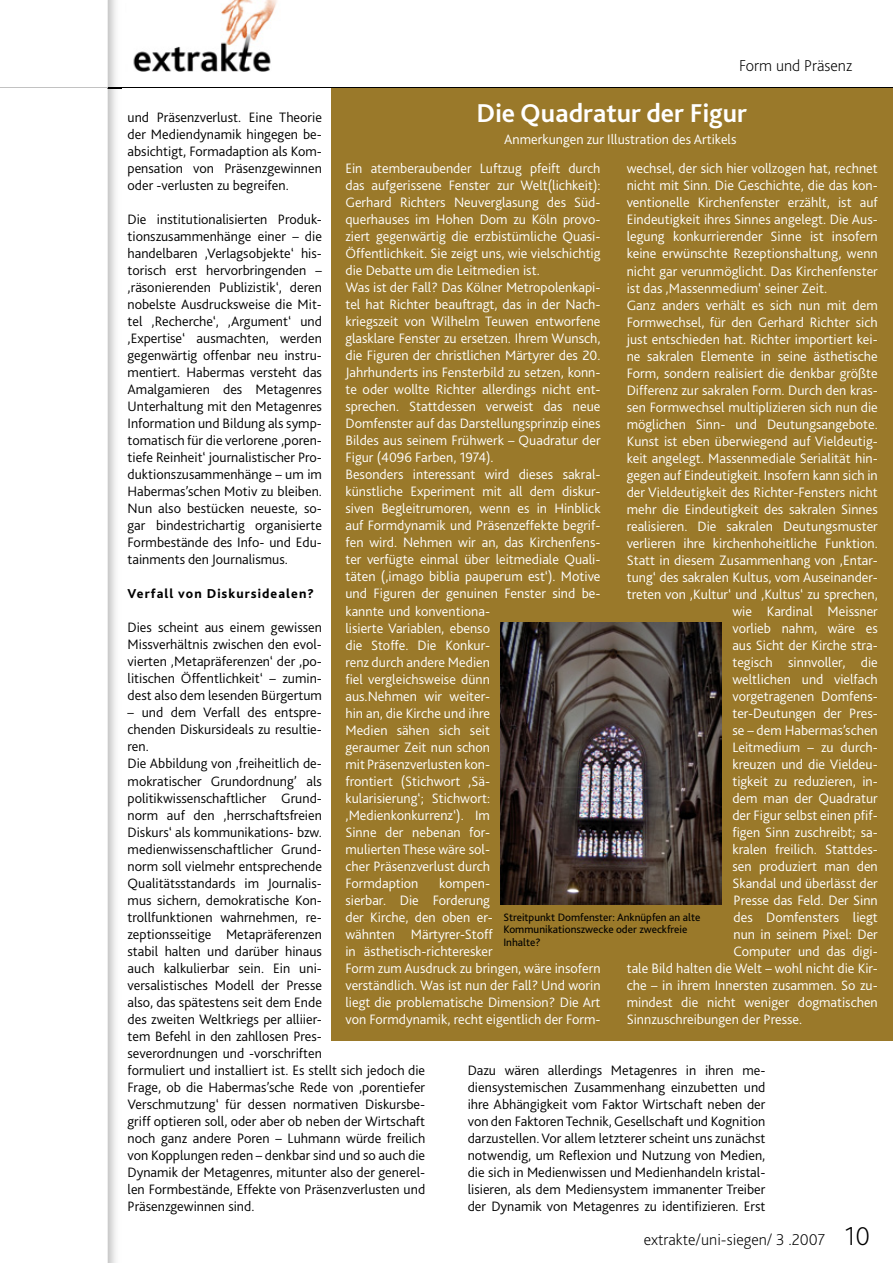
<style>
.page{position:relative;width:893px;height:1263px;background:#fff}
.page>*{position:absolute;margin:0;border:0;box-sizing:border-box;transform-origin:0 0}
.t1{font:700 27px "Bliss 2";color:#fff}
.t2{font:200 16.5px "Bliss 2";color:#000}
.t3{font:300 14.25px/17px "Bliss 2";color:#fff}
.t4{font:300 14.25px/17px "Bliss 2";color:#000;text-align:justify}
.t5{font:800 13.5px "Bliss 2";letter-spacing:.075em;color:#000}
.t6{font:11.25px/12.3px "Bliss 2";color:#000}
.s1{font-size:27px}
</style>
<div class="page">
<hr style="left:0;top:87px;width:893px;height:1px;background:#000">
<img style="left:107px;top:0;width:15px;height:1263px">
<svg style="left:107px;top:87px;width:15px;height:1px"></svg>
<img style="left:133px;top:0;width:144px;height:71px">
<hr style="left:0;top:87px;width:107px;height:1px;background:#c2c2c2">
<div style="left:331px;top:88px;width:562px;height:952px;background:#9a792a"></div>
<img style="left:501px;top:623px;width:221px;height:281px">
<p class="t2" style="left:739px;top:55px;width:114px">Form und Präsenz</p>
<h1 class="t1" style="left:477px;top:96px;width:272px">Die Quadratur der Figur</h1>
<p class="t3" style="left:504px;top:130px;width:234px">Anmerkungen zur Illustration des Artikels</p>
<p class="t4" style="left:128px;top:108px;width:196px">und Präsenzverlust. Eine Theorie der Mediendynamik hingegen be&shy;absichtigt, Formadaption als Kom&shy;pensation von Präsenzgewinnen oder -verlusten zu begreifen.</p>
<p class="t4" style="left:128px;top:211px;width:196px">Die institutionalisierten Produk&shy;tionszusammenhänge einer – die handelbaren ‚Verlagsobjekte‘ his&shy;torisch erst hervorbringenden – ‚räsonierenden Publizistik‘, deren nobelste Ausdrucksweise die Mit&shy;tel ‚Recherche‘, ‚Argument‘ und ‚Expertise‘ ausmachten, werden gegenwärtig offenbar neu instru&shy;mentiert. Habermas versteht das Amalgamieren des Metagenres Unterhaltung mit den Metagenres Information und Bildung als symp&shy;tomatisch für die verlorene ‚poren&shy;tiefe Reinheit‘ journalistischer Pro&shy;duktionszusammenhänge – um im Habermas’schen Motiv zu bleiben.<br>Nun also bestücken neueste, so&shy;gar bindestrichartig organisierte Formbestände des Info- und Edu&shy;tainments den Journalismus.</p>
<p class="t5" style="left:128px;top:585px;width:188px">Verfall von Diskursidealen?</p>
<p class="t4" style="left:128px;top:619px;width:196px">Dies scheint aus einem gewissen Missverhältnis zwischen den evol&shy;vierten ‚Metapräferenzen‘ der ‚po&shy;litischen Öffentlichkeit‘ – zumin&shy;dest also dem lesenden Bürgertum</p>
<p class="t4" style="left:128px;top:704px;width:299px;text-align:left">– und dem Verfall des entspre-<br>chenden Diskursideals zu resultie-<br>ren.<br>Die Abbildung von ‚freiheitlich de-<br>mokratischer Grundordnung’ als politikwissenschaftlicher Grund-<br>norm auf den ‚herrschaftsfreien<br>Diskurs‘ als kommunikations- bzw. medienwissenschaftlicher Grund-<br>norm soll vielmehr entsprechende Qualitätsstandards im Journalis-<br>mus sichern, demokratische Kon-<br>trollfunktionen wahrnehmen, re-<br>zeptionsseitige Metapräferenzen<br>stabil halten und darüber hinaus<br>auch kalkulierbar sein. Ein uni-<br>versalistisches Modell der Presse<br>also, das spätestens seit dem Ende<br>des zweiten Weltkriegs per alliier-<br>tem Befehl in den zahllosen Pres-<br>severordnungen und -vorschriften<br>formuliert und installiert ist. Es stellt sich jedoch die Frage, ob die Habermas’sche Rede von ‚porentiefer Verschmutzung‘ für dessen normativen Diskursbe&shy;griff optieren soll, oder aber ob neben der Wirtschaft noch ganz andere Poren – Luhmann würde freilich von Kopplungen reden – denkbar sind und so auch die Dynamik der Metagenres, mitunter also der generel&shy;len Formbestände, Effekte von Präsenzverlusten und Präsenzgewinnen sind.</p>
<p class="t3" style="left:345px;top:159px;width:257px">Ein atemberaubender Luftzug pfeift durch das aufgerissene Fenster zur Welt(lichkeit):<br>Gerhard Richters Neuverglasung des Süd&shy;querhauses im Hohen Dom zu Köln provo&shy;ziert gegenwärtig die erzbistümliche Quasi-Öffentlichkeit. Sie zeigt uns, wie vielschichtig die Debatte um die Leitmedien ist.<br>Was ist der Fall? Das Kölner Metropolenkapi&shy;tel hat Richter beauftragt, das in der Nach&shy;kriegszeit von Wilhelm Teuwen entworfene glasklare Fenster zu ersetzen. Ihrem Wunsch, die Figuren der christlichen Märtyrer des 20.<br>Jahrhunderts ins Fensterbild zu setzen, konn&shy;te oder wollte Richter allerdings nicht ent&shy;sprechen. Stattdessen verweist das neue Domfenster auf das Darstellungsprinzip eines Bildes aus seinem Frühwerk – Quadratur der Figur (4096 Farben, 1974).<br>Besonders interessant wird dieses sakral&shy;künstliche Experiment mit all dem diskur&shy;siven Begleitrumoren, wenn es in Hinblick auf Formdynamik und Präsenzeffekte begrif&shy;fen wird. Nehmen wir an, das Kirchenfens&shy;ter verfügte einmal über leitmediale Quali&shy;täten (‚imago biblia pauperum est‘). Motive und Figuren der genuinen Fenster sind be&shy;kannte und konventiona-<br>lisierte Variablen, ebenso<br>die Stoffe. Die Konkur-<br>renz durch andere Medien<br>fiel vergleichsweise dünn<br>aus.Nehmen wir weiter-<br>hin an, die Kirche und ihre<br>Medien sähen sich seit<br>geraumer Zeit nun schon<br>mit Präsenzverlusten kon-<br>frontiert (Stichwort ‚Sä-<br>kularisierung‘; Stichwort: ‚Medienkonkurrenz‘). Im<br>Sinne der nebenan for-<br>mulierten These wäre sol-<br>cher Präsenzverlust durch<br>Formdaption</p>
<p class="t3" style="left:627px;top:160px;width:253px">wechsel, der sich hier vollzogen hat, rechnet</p>
<p class="t3" style="left:627px;top:177px;width:253px">nicht mit Sinn. Die Geschichte, die das kon-</p>
<p class="t3" style="left:627px;top:194px;width:253px">ventionelle Kirchenfenster erzählt, ist auf</p>
<p class="t3" style="left:627px;top:211px;width:253px">Eindeutigkeit ihres Sinnes angelegt. Die Aus-</p>
<p class="t3" style="left:627px;top:228px;width:253px">legung konkurrierender Sinne ist insofern</p>
<p class="t3" style="left:627px;top:245px;width:253px">keine erwünschte Rezeptionshaltung, wenn</p>
<p class="t3" style="left:627px;top:262px;width:253px">nicht gar verunmöglicht. Das Kirchenfenster</p>
<p class="t3" style="left:627px;top:279px;width:202px">ist das ‚Massenmedium‘ seiner Zeit.</p>
<p class="t3" style="left:627px;top:296px;width:253px">Ganz anders verhält es sich nun mit dem</p>
<p class="t3" style="left:627px;top:313px;width:253px">Formwechsel, für den Gerhard Richter sich</p>
<p class="t3" style="left:627px;top:330px;width:253px">just entschieden hat. Richter importiert kei-</p>
<p class="t3" style="left:627px;top:347px;width:253px">ne sakralen Elemente in seine ästhetische</p>
<p class="t3" style="left:627px;top:364px;width:253px">Form, sondern realisiert die denkbar größte</p>
<p class="t3" style="left:627px;top:381px;width:253px">Differenz zur sakralen Form. Durch den kras-</p>
<p class="t3" style="left:627px;top:398px;width:253px">sen Formwechsel multiplizieren sich nun die</p>
<p class="t3" style="left:627px;top:415px;width:253px">möglichen Sinn- und Deutungsangebote.</p>
<p class="t3" style="left:627px;top:432px;width:253px">Kunst ist eben überwiegend auf Vieldeutig-</p>
<p class="t3" style="left:627px;top:449px;width:253px">keit angelegt. Massenmediale Serialität hin-</p>
<p class="t3" style="left:627px;top:466px;width:253px">gegen auf Eindeutigkeit. Insofern kann sich in</p>
<p class="t3" style="left:627px;top:483px;width:253px">der Vieldeutigkeit des Richter-Fensters nicht</p>
<p class="t3" style="left:627px;top:500px;width:253px">mehr die Eindeutigkeit des sakralen Sinnes</p>
<p class="t3" style="left:627px;top:517px;width:253px">realisieren. Die sakralen Deutungsmuster</p>
<p class="t3" style="left:627px;top:534px;width:253px">verlieren ihre kirchenhoheitliche Funktion.</p>
<p class="t3" style="left:627px;top:551px;width:253px">Statt in diesem Zusammenhang von ‚Entar-</p>
<p class="t3" style="left:627px;top:568px;width:253px">tung‘ des sakralen Kultus, vom Auseinander-</p>
<p class="t3" style="left:627px;top:585px;width:253px">treten von ‚Kultur‘ und ‚Kultus‘ zu sprechen,</p>
<p class="t3" style="left:732px;top:602px;width:147px">wie Kardinal Meissner</p>
<p class="t3" style="left:732px;top:619px;width:147px">vorlieb nahm, wäre es</p>
<p class="t3" style="left:732px;top:636px;width:147px">aus Sicht der Kirche stra-</p>
<p class="t3" style="left:732px;top:653px;width:147px">tegisch sinnvoller, die</p>
<p class="t3" style="left:732px;top:670px;width:147px">weltlichen und vielfach</p>
<p class="t3" style="left:732px;top:687px;width:147px">vorgetragenen Domfens-</p>
<p class="t3" style="left:732px;top:704px;width:147px">ter-Deutungen der Pres-</p>
<p class="t3" style="left:732px;top:721px;width:147px">se – dem Habermas’schen</p>
<p class="t3" style="left:732px;top:738px;width:147px">Leitmedium – zu durch-</p>
<p class="t3" style="left:732px;top:755px;width:147px">kreuzen und die Vieldeu-</p>
<p class="t3" style="left:732px;top:772px;width:147px">tigkeit zu reduzieren, in-</p>
<p class="t3" style="left:732px;top:789px;width:147px">dem man der Quadratur</p>
<p class="t3" style="left:732px;top:806px;width:147px">der Figur selbst einen pfif-</p>
<p class="t3" style="left:732px;top:823px;width:147px">figen Sinn zuschreibt; sa-</p>
<p class="t3" style="left:732px;top:840px;width:147px">kralen freilich. Stattdes-</p>
<p class="t3" style="left:732px;top:857px;width:147px">sen produziert man den</p>
<p class="t3" style="left:732px;top:874px;width:147px">Skandal und überlässt der</p>
<p class="t3" style="left:733px;top:891px;width:146px">Presse das Feld. Der Sinn</p>
<p class="t3" style="left:733px;top:908px;width:146px">des Domfensters liegt</p>
<p class="t3" style="left:733px;top:925px;width:146px">nun in seinem Pixel: Der</p>
<p class="t3" style="left:733px;top:942px;width:146px">Computer und das digi-</p>
<p class="t3" style="left:627px;top:960px;width:253px">tale Bild halten die Welt – wohl nicht die Kir-</p>
<p class="t3" style="left:627px;top:977px;width:253px">che – in ihrem Innersten zusammen. So zu-</p>
<p class="t3" style="left:627px;top:994px;width:253px">mindest die nicht weniger dogmatischen</p>
<p class="t3" style="left:627px;top:1011px;width:177px">Sinnzuschreibungen der Presse.</p>
<p class="t3" style="left:345px;top:874px;width:257px;text-indent:94px">kompen-<br>sierbar. Die Forderung<br>der Kirche, den oben er-<br>wähnten Märtyrer-Stoff<br>in ästhetisch-richteresker<br>Form zum Ausdruck zu bringen, wäre insofern verständlich. Was ist nun der Fall? Und worin liegt die problematische Dimension? Die Art von Formdynamik, recht eigentlich der Form-</p>
<p class="t6" style="left:503px;top:911px;width:198px">Streitpunkt Domfenster: Anknüpfen an alte<br>Kommunikationszwecke oder zweckfreie<br>Inhalte?</p>
<p class="t4" style="left:468px;top:1061px;width:299px">Dazu wären allerdings Metagenres in ihren me&shy;diensystemischen Zusammenhang einzubetten und ihre Abhängigkeit vom Faktor Wirtschaft neben der von den Faktoren Technik, Gesellschaft und Kognition darzustellen. Vor allem letzterer scheint uns zunächst notwendig, um Reflexion und Nutzung von Medien, die sich in Medienwissen und Medienhandeln kristal&shy;lisieren, als dem Mediensystem immanenter Treiber der Dynamik von Metagenres zu identifizieren. Erst</p>
<p class="t2" style="left:644px;top:1229px;width:228px">extrakte/uni-siegen/ 3 .2007 <span class="s1">10</span></p>
</div>
